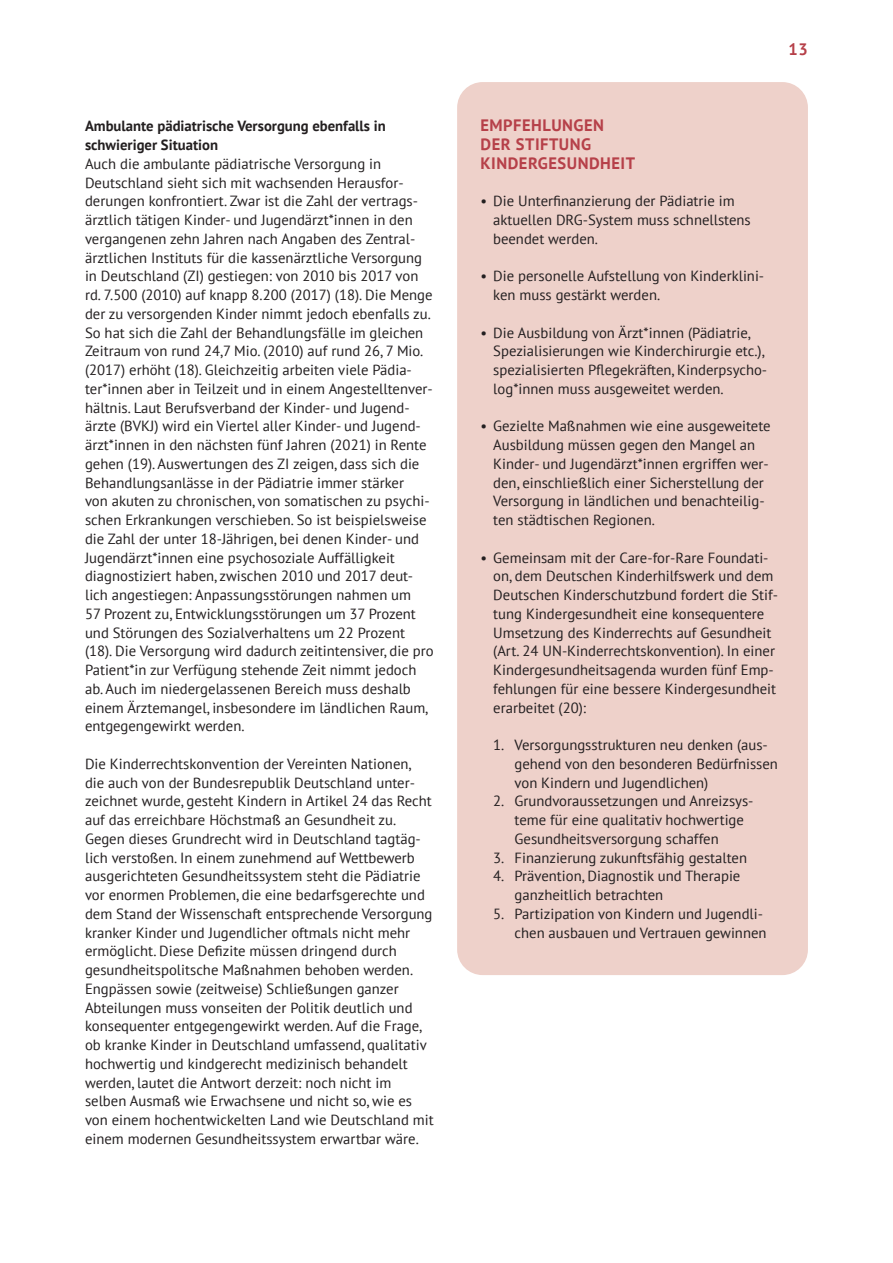
<style>
.page{position:relative;width:893px;height:1263px;background:#fff}
.page>*{position:absolute;margin:0;border:0;box-sizing:border-box;transform-origin:0 0}
.t1{font:700 16.5px/18.8px "PT Sans";letter-spacing:.03em;color:#b64049}
.t2{font:14.7px/18.8px "PT Sans";color:#231f20}
.t3{font:700 14.7px/18.8px "PT Sans";color:#231f20}
</style>
<div class="page">
<div style="left:457px;top:82px;width:351px;height:893px;background:#eed1ca;border-radius:26px"></div>
<p class="t3" style="left:85px;top:116px;width:302px">Ambulante pädiatrische Versorgung ebenfalls in schwieriger Situation</p>
<p class="t2" style="left:85px;top:154px;width:350px">Auch die ambulante pädiatrische Versorgung in Deutschland sieht sich mit wachsenden Herausfor&shy;derungen konfrontiert. Zwar ist die Zahl der vertrags&shy;ärztlich tätigen Kinder- und Jugendärzt*innen in den vergangenen zehn Jahren nach Angaben des Zentral&shy;ärztlichen Instituts für die kassenärztliche Versorgung in Deutschland (ZI) gestiegen: von 2010 bis 2017 von rd. 7.500 (2010) auf knapp 8.200 (2017) (18). Die Menge der zu versorgenden Kinder nimmt jedoch ebenfalls zu.<br>So hat sich die Zahl der Behandlungsfälle im gleichen Zeitraum von rund 24,7 Mio. (2010) auf rund 26, 7 Mio. (2017) erhöht (18). Gleichzeitig arbeiten viele Pädia&shy;ter*innen aber in Teilzeit und in einem Angestelltenver&shy;hältnis. Laut Berufsverband der Kinder- und Jugend&shy;ärzte (BVKJ) wird ein Viertel aller Kinder- und Jugend&shy;ärzt*innen in den nächsten fünf Jahren (2021) in Rente gehen (19). Auswertungen des ZI zeigen, dass sich die Behandlungsanlässe in der Pädiatrie immer stärker<br>von akuten zu chronischen, von somatischen zu psychi&shy;schen Erkrankungen verschieben. So ist beispielsweise die Zahl der unter 18-Jährigen, bei denen Kinder- und Jugendärzt*innen eine psychosoziale Auffälligkeit diagnostiziert haben, zwischen 2010 und 2017 deut&shy;lich angestiegen: Anpassungsstörungen nahmen um<br>57 Prozent zu, Entwicklungsstörungen um 37 Prozent und Störungen des Sozialverhaltens um 22 Prozent (18). Die Versorgung wird dadurch zeitintensiver, die pro Patient*in zur Verfügung stehende Zeit nimmt jedoch ab. Auch im niedergelassenen Bereich muss deshalb einem Ärztemangel, insbesondere im ländlichen Raum, entgegengewirkt werden.</p>
<p class="t2" style="left:85px;top:754px;width:350px">Die Kinderrechtskonvention der Vereinten Nationen, die auch von der Bundesrepublik Deutschland unter&shy;zeichnet wurde, gesteht Kindern in Artikel 24 das Recht auf das erreichbare Höchstmaß an Gesundheit zu.<br>Gegen dieses Grundrecht wird in Deutschland tagtäg&shy;lich verstoßen. In einem zunehmend auf Wettbewerb ausgerichteten Gesundheitssystem steht die Pädiatrie vor enormen Problemen, die eine bedarfsgerechte und dem Stand der Wissenschaft entsprechende Versorgung kranker Kinder und Jugendlicher oftmals nicht mehr ermöglicht. Diese Defizite müssen dringend durch gesundheitspolitsche Maßnahmen behoben werden.<br>Engpässen sowie (zeitweise) Schließungen ganzer Abteilungen muss vonseiten der Politik deutlich und konsequenter entgegengewirkt werden. Auf die Frage, ob kranke Kinder in Deutschland umfassend, qualitativ hochwertig und kindgerecht medizinisch behandelt werden, lautet die Antwort derzeit: noch nicht im selben Ausmaß wie Erwachsene und nicht so, wie es von einem hochentwickelten Land wie Deutschland mit einem modernen Gesundheitssystem erwartbar wäre.</p>
<p class="t1" style="left:788px;top:39px;width:21px">13</p>
<p class="t1" style="left:480px;top:116px;width:156px">EMPFEHLUNGEN<br>DER STIFTUNG<br>KINDERGESUNDHEIT</p>
<p class="t2" style="left:493px;top:191px;width:259px;text-indent:-13px">• Die Unterfinanzierung der Pädiatrie im aktuellen DRG-System muss schnellstens beendet werden.</p>
<p class="t2" style="left:493px;top:266px;width:272px;text-indent:-13px">• Die personelle Aufstellung von Kinderklini&shy;ken muss gestärkt werden.</p>
<p class="t2" style="left:493px;top:323px;width:275px;text-indent:-13px">• Die Ausbildung von Ärzt*innen (Pädiatrie, Spezialisierungen wie Kinderchirurgie etc.), spezialisierten Pflegekräften, Kinderpsycho&shy;log*innen muss ausgeweitet werden.</p>
<p class="t2" style="left:493px;top:416px;width:279px;text-indent:-13px">• Gezielte Maßnahmen wie eine ausgeweitete Ausbildung müssen gegen den Mangel an Kinder- und Jugendärzt*innen ergriffen wer&shy;den, einschließlich einer Sicherstellung der Versorgung in ländlichen und benachteilig&shy;ten städtischen Regionen.</p>
<p class="t2" style="left:493px;top:548px;width:286px;text-indent:-13px">• Gemeinsam mit der Care-for-Rare Foundati&shy;on, dem Deutschen Kinderhilfswerk und dem Deutschen Kinderschutzbund fordert die Stif&shy;tung Kindergesundheit eine konsequentere Umsetzung des Kinderrechts auf Gesundheit (Art. 24 UN-Kinderrechtskonvention). In einer Kindergesundheitsagenda wurden fünf Emp&shy;fehlungen für eine bessere Kindergesundheit erarbeitet (20):</p>
<p class="t2" style="left:514px;top:735px;width:265px;text-indent:-21px">1. Versorgungsstrukturen neu denken (aus&shy;gehend von den besonderen Bedürfnissen von Kindern und Jugendlichen)</p>
<p class="t2" style="left:514px;top:791px;width:241px;text-indent:-21px">2. Grundvoraussetzungen und Anreizsys&shy;teme für eine qualitativ hochwertige<br>Gesundheitsversorgung schaffen</p>
<p class="t2" style="left:493px;top:848px;width:255px">3. Finanzierung zukunftsfähig gestalten</p>
<p class="t2" style="left:514px;top:866px;width:227px;text-indent:-21px">4. Prävention, Diagnostik und Therapie ganzheitlich betrachten</p>
<p class="t2" style="left:493px;top:904px;width:275px;text-align:right">5. Partizipation von Kindern und Jugendli&shy;chen ausbauen und Vertrauen gewinnen</p>
</div>
